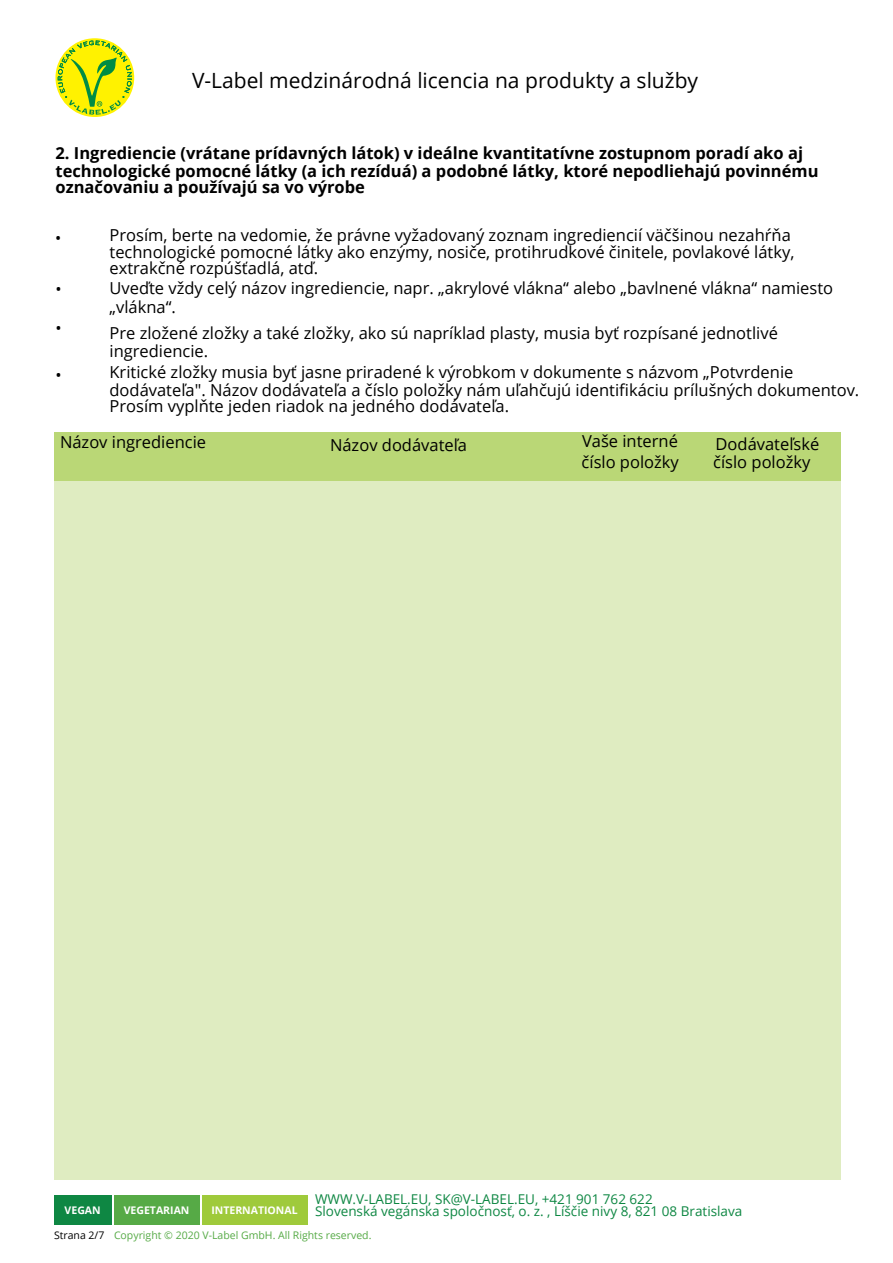
<style>
.page{position:relative;width:893px;height:1263px;background:#fff}
.page>*{position:absolute;margin:0;border:0;box-sizing:border-box;transform-origin:0 0}
.t1{font:21px "Open Sans";color:#000}
.t2{font:16.5px/18px "Open Sans";color:#000}
.t3{font:700 16.5px/18px "Open Sans";color:#000}
.t4{font:16.5px "Open Sans";color:#000}
.t5{font:13.5px "Open Sans";color:#0e8743}
.t6{font:10.5px "Open Sans";color:#56aa46}
.t7{font:700 10.5px "Open Sans";color:#fff}
.s1{color:#000}
</style>
<div class="page">
<svg style="left:55px;top:38px;width:79px;height:79px"></svg>
<svg style="left:58px;top:41px;width:74px;height:74px;background:#d2e130"></svg>
<div style="left:54px;top:1195px;width:57px;height:30px;background:#0e8743"></div>
<div style="left:114px;top:1195px;width:85px;height:30px;background:#56aa46"></div>
<div style="left:202px;top:1195px;width:105px;height:30px;background:#9fca3b"></div>
<div style="left:54px;top:432px;width:787px;height:747px;background:#dfecc1"></div>
<div style="left:54px;top:432px;width:787px;height:48px;background:#bad776"></div>
<p class="t1" style="left:192px;top:66px;width:508px">V-Label medzinárodná licencia na produkty a služby</p>
<p class="t3" style="left:56px;top:143px;width:765px">2. Ingrediencie (vrátane prídavných látok) v ideálne kvantitatívne zostupnom poradí ako aj technologické pomocné látky (a ich rezíduá) a podobné látky, ktoré nepodliehajú povinnému</p>
<p class="t3" style="left:56px;top:178px;width:311px">označovaniu a používajú sa vo výrobe</p>
<p class="t2" style="left:110px;top:226px;width:683px">Prosím, berte na vedomie, že právne vyžadovaný zoznam ingrediencií väčšinou nezahŕňa</p>
<p class="t4" style="left:55px;top:227px;width:8px">•</p>
<p class="t2" style="left:110px;top:243px;width:686px;line-height:16.5px">technologické pomocné látky ako enzýmy, nosiče, protihrudkové činitele, povlakové látky, extrakčné rozpúšťadlá, atď.</p>
<p class="t2" style="left:56px;top:280px;width:8px">•</p>
<p class="t2" style="left:110px;top:278px;width:725px">Uveďte vždy celý názov ingrediencie, napr. „akrylové vlákna“ alebo „bavlnené vlákna“ namiesto</p>
<p class="t2" style="left:110px;top:323px;width:670px">Pre zložené zložky a také zložky, ako sú napríklad plasty, musia byť rozpísané jednotlivé ingrediencie.</p>
<p class="t2" style="left:56px;top:365px;width:8px">•</p>
<p class="t2" style="left:110px;top:298px;width:68px">„vlákna“.</p>
<p class="t2" style="left:56px;top:319px;width:8px">•</p>
<p class="t2" style="left:110px;top:362px;width:751px">Kritické zložky musia byť jasne priradené k výrobkom v dokumente s názvom „Potvrdenie dodávateľa". Názov dodávateľa a číslo položky nám uľahčujú identifikáciu prílušných dokumentov.</p>
<p class="t2" style="left:110px;top:397px;width:401px">Prosím vyplňte jeden riadok na jedného dodávateľa.</p>
<p class="t2" style="left:60px;top:433px;width:148px">Názov ingrediencie</p>
<p class="t2" style="left:330px;top:436px;width:139px">Názov dodávateľa</p>
<p class="t2" style="left:582px;top:430px;width:99px;line-height:21px">Vaše interné číslo položky</p>
<p class="t2" style="left:716px;top:434px;width:105px">Dodávateľské</p>
<p class="t2" style="left:713px;top:452px;width:99px">číslo položky</p>
<p class="t7" style="left:65px;top:1203px;width:38px">VEGAN</p>
<p class="t7" style="left:124px;top:1203px;width:67px">VEGETARIAN</p>
<p class="t7" style="left:211px;top:1203px;width:88px">INTERNATIONAL</p>
<p class="t5" style="left:315px;top:1190px;width:339px">WWW.V-LABEL.EU, SK@V-LABEL.EU, +421 901 762 622</p>
<p class="t5" style="left:315px;top:1202px;width:429px">Slovenská vegánska spoločnosť, o. z. , Líščie nivy 8, 821 08 Bratislava</p>
<p class="t6" style="left:54px;top:1228px;width:319px"><span class="s1">Strana 2/7</span> Copyright © 2020 V-Label GmbH. All Rights reserved.</p>
</div>
